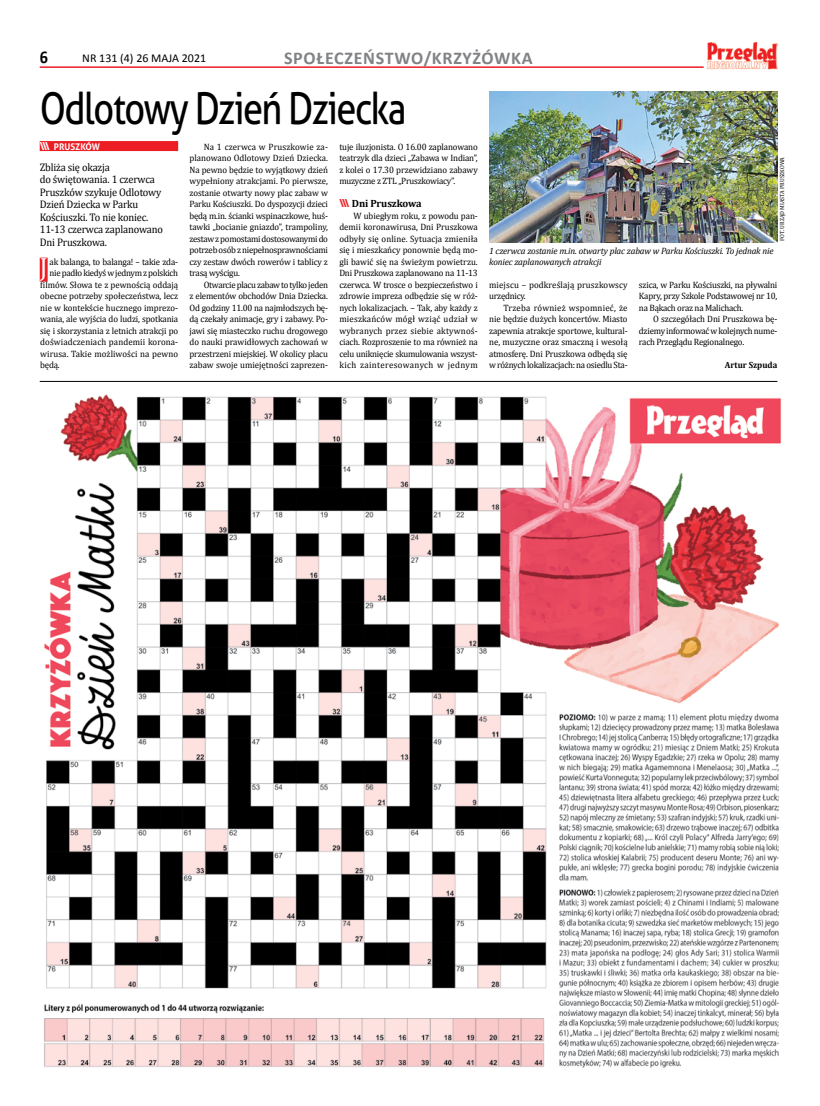
<style>
.page{position:relative;width:820px;height:1106px;background:#fff}
.page>*{position:absolute;margin:0;border:0;box-sizing:border-box;transform-origin:0 0}
.t1{font:44px "Aller";letter-spacing:-.04em;color:#000;scale:.82 1}
.t2{font:26.5px "Cambria";color:#fff;scale:.96 1}
.t3{font:700 18px "Calibri";letter-spacing:.04em;color:#808285}
.t4{font:700 18px "Calibri";color:#000;scale:.9 1}
.t5{font:12px "Calibri";color:#000}
.t6{font:11px/12.5px "Cambria";letter-spacing:-.015em;color:#000;scale:.95 1}
.t7{font:700 10.5px "Cambria";letter-spacing:-.01em;color:#000}
.t8{font:9.2px/11.5px "Cambria";letter-spacing:-.015em;color:#000;text-align:justify;scale:.96 1}
.t9{font:italic 9.2px/11px "Cambria";letter-spacing:-.015em;color:#000}
.t10{font:9.2px "Cambria";letter-spacing:.01em;color:#000;scale:.96 1}
.t11{font:9.2px/11.5px "Cambria";letter-spacing:.015em;color:#000;scale:.96 1}
.t12{font:700 9.2px "Aller";color:#fff;scale:.96 1}
.t13{font:700 9px "Cambria";color:#000;scale:.96 1}
.t14{font:6px "Cambria";letter-spacing:-.005em;color:#000;scale:.96 1}
.s1{font-size:11px}
.s2{font-family:"Aller";font-size:11px;color:#ed1d24}
</style>
<div class="page">
<hr style="left:40px;top:66px;width:663px;height:2px;background:#ed1d24">
<img style="left:706px;top:42px;width:71px;height:28px">
<div style="left:40px;top:141px;width:138px;height:10px;background:#ed1d24"></div>
<div style="left:40px;top:258px;width:8px;height:24px;background:#ed1d24"></div>
<img style="left:44px;top:394px;width:737px;height:674px">
<img style="left:489px;top:91px;width:288px;height:151px">
<hr style="left:40px;top:381px;width:737px;height:1px;background:#000">
<h3 class="t4" style="left:40px;top:45px;width:11px">6</h3>
<h3 class="t5" style="left:82px;top:51px;width:125px">NR 131 (4) 26 MAJA 2021</h3>
<h3 class="t3" style="left:284px;top:46px;width:250px">SPOŁECZEŃSTWO/KRZYŻÓWKA</h3>
<h1 class="t1" style="left:40px;top:81px;width:448px">Odlotowy Dzień Dziecka</h1>
<p class="t12" style="left:40px;top:141px;width:64px"><span class="s1">\\\</span> PRUSZKÓW</p>
<p class="t6" style="left:40px;top:160px;width:131px">Zbliża się okazja<br>do świętowania. 1 czerwca<br>Pruszków szykuje Odlotowy<br>Dzień Dziecka w Parku<br>Kościuszki. To nie koniec.<br>11-13 czerwca zaplanowano<br>Dni Pruszkowa.</p>
<h2 class="t2" style="left:40px;top:251px;width:10px">J</h2>
<p class="t8" style="left:49px;top:256px;width:135px">ak balanga, to balanga! – takie zda-</p>
<p class="t8" style="left:49px;top:267px;width:135px">nie padło kiedyś w jednym z polskich</p>
<p class="t8" style="left:40px;top:279px;width:145px">filmów. Słowa te z pewnością oddają</p>
<p class="t8" style="left:40px;top:290px;width:145px">obecne potrzeby społeczeństwa, lecz</p>
<p class="t8" style="left:40px;top:302px;width:145px">nie w kontekście hucznego imprezo-</p>
<p class="t8" style="left:40px;top:313px;width:145px">wania, ale wyjścia do ludzi, spotkania</p>
<p class="t8" style="left:40px;top:325px;width:145px">się i skorzystania z letnich atrakcji po</p>
<p class="t10" style="left:40px;top:336px;width:145px">doświadczeniach pandemii korona-</p>
<p class="t10" style="left:40px;top:348px;width:145px">wirusa. Takie możliwości na pewno</p>
<p class="t8" style="left:40px;top:359px;width:22px">będą.</p>
<p class="t8" style="left:189px;top:141px;width:146px;text-indent:14px">Na 1 czerwca w Pruszkowie za&shy;planowano Odlotowy Dzień Dziecka.<br>Na pewno będzie to wyjątkowy dzień wypełniony atrakcjami. Po pierwsze, zostanie otwarty nowy plac zabaw w Parku Kościuszki. Do dyspozycji dzieci będą m.in. ścianki wspinaczkowe, huś&shy;tawki „bocianie gniazdo”, trampoliny, zestaw z pomostami dostosowanymi do potrzeb osób z niepełnosprawnościami czy zestaw dwóch rowerów i tablicy z trasą wyścigu.</p>
<p class="t8" style="left:189px;top:279px;width:146px;text-indent:14px">Otwarcie placu zabaw to tylko jeden z elementów obchodów Dnia Dziecka.<br>Od godziny 11.00 na najmłodszych bę&shy;dą czekały animacje, gry i zabawy. Po&shy;jawi się miasteczko ruchu drogowego do nauki prawidłowych zachowań w przestrzeni miejskiej. W okolicy placu zabaw swoje umiejętności zaprezen-</p>
<p class="t8" style="left:339px;top:141px;width:146px">tuje iluzjonista. O 16.00 zaplanowano teatrzyk dla dzieci „Zabawa w Indian”, z kolei o 17.30 przewidziano zabawy muzyczne z ZTL „Pruszkowiacy”.</p>
<p class="t7" style="left:339px;top:196px;width:84px"><span class="s2">\\\</span> Dni Pruszkowa</p>
<p class="t8" style="left:339px;top:210px;width:146px;text-indent:14px">W ubiegłym roku, z powodu pan&shy;demii koronawirusa, Dni Pruszkowa odbyły się online. Sytuacja zmieniła się i mieszkańcy ponownie będą mo&shy;gli bawić się na świeżym powietrzu.<br>Dni Pruszkowa zaplanowano na 11-13 czerwca. W trosce o bezpieczeństwo i zdrowie impreza odbędzie się w róż&shy;nych lokalizacjach. – Tak, aby każdy z mieszkańców mógł wziąć udział w wybranych przez siebie aktywnoś&shy;ciach. Rozproszenie to ma również na celu uniknięcie skumulowania wszyst&shy;kich zainteresowanych w jednym</p>
<p class="t14" style="left:778px;top:241px;width:89px;rotate:-90deg">FOT. URZĄD MIASTA PRUSZKOWA</p>
<p class="t9" style="left:489px;top:244px;width:286px">1 czerwca zostanie m.in. otwarty plac zabaw w Parku Kościuszki. To jednak nie koniec zaplanowanych atrakcji</p>
<p class="t11" style="left:489px;top:279px;width:146px">miejscu – podkreślają pruszkowscy urzędnicy.</p>
<p class="t8" style="left:489px;top:302px;width:146px;text-indent:14px">Trzeba również wspomnieć, że nie będzie dużych koncertów. Miasto zapewnia atrakcje sportowe, kultural&shy;ne, muzyczne oraz smaczną i wesołą atmosferę. Dni Pruszkowa odbędą się w różnych lokalizacjach: na osiedlu Sta-</p>
<p class="t8" style="left:638px;top:279px;width:146px">szica, w Parku Kościuszki, na pływalni Kapry, przy Szkole Podstawowej nr 10, na Bąkach oraz na Malichach.</p>
<p class="t8" style="left:638px;top:313px;width:146px;text-indent:14px">O szczegółach Dni Pruszkowa bę&shy;dziemy informować w kolejnych nume&shy;rach Przeglądu Regionalnego.</p>
<p class="t13" style="left:724px;top:359px;width:56px">Artur Szpuda</p>
</div>
